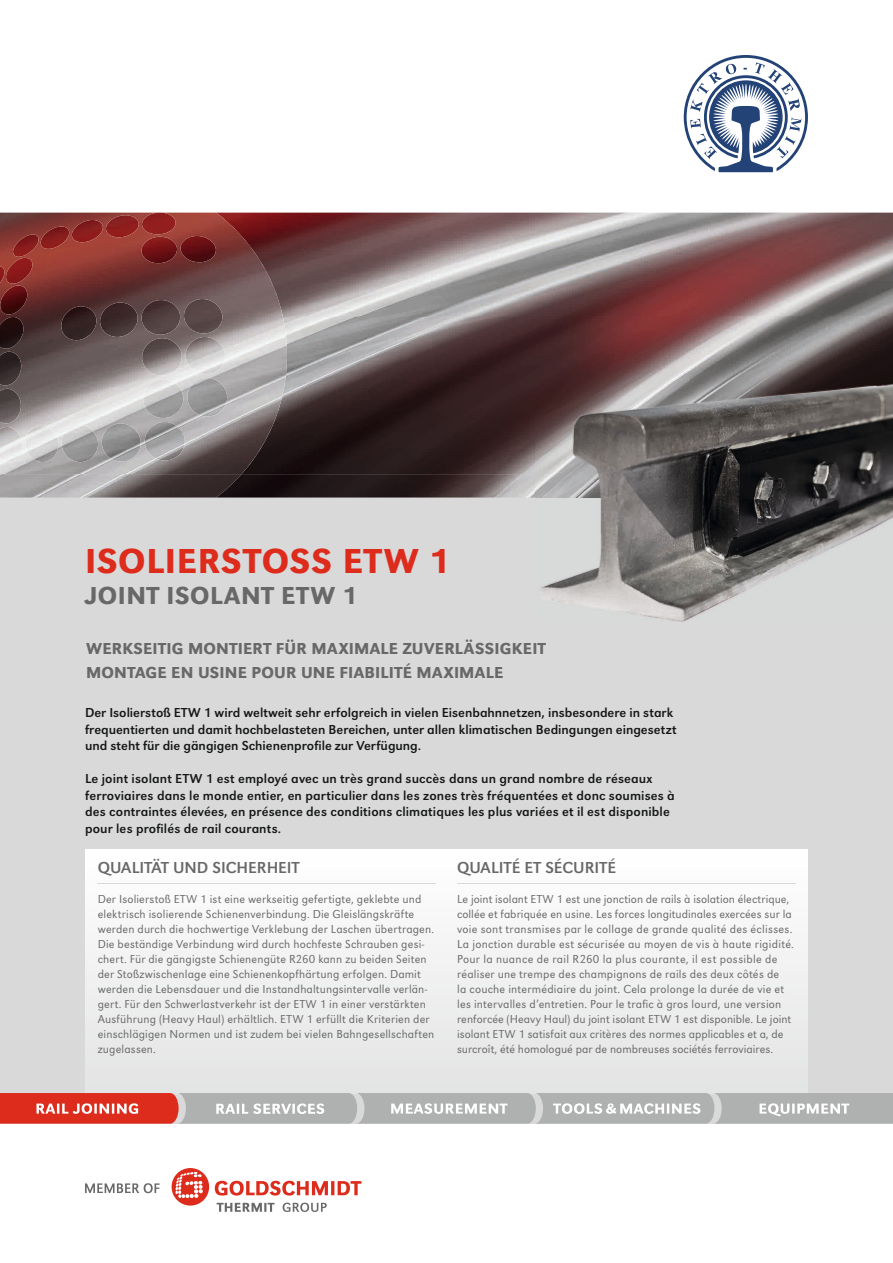
<style>
.page{position:relative;width:893px;height:1263px;background:#fff}
.page>*{position:absolute;margin:0;border:0;box-sizing:border-box;transform-origin:0 0}
.t1{font:500 36px "URW Grotesk";letter-spacing:.02em;color:#dd2b1c}
.t2{font:500 25.5px "URW Grotesk";letter-spacing:.02em;color:#686868}
.t3{font:500 16.5px/24px "URW Grotesk";letter-spacing:.015em;color:#686868}
.t4{font:16.5px "URW Grotesk";color:#686868}
.t5{font:13.5px/16.5px "URW Grotesk";letter-spacing:.005em;color:#151616}
.t6{font:300 12px/15px "URW Grotesk";letter-spacing:.015em;color:#686868}
</style>
<div class="page">
<div style="left:0;top:474px;width:893px;height:649px;background:#d9d9da"></div>
<div style="left:85px;top:849px;width:723px;height:244px;background:linear-gradient(to right,#f1f1f1,#f1f1f1)"></div>
<hr style="left:98px;top:883px;width:338px;height:1px;background:#d9d9da">
<hr style="left:457px;top:883px;width:338px;height:1px;background:#d9d9da">
<img style="left:287px;top:213px;width:606px;height:104px">
<img style="left:287px;top:317px;width:291px;height:157px">
<img style="left:578px;top:317px;width:315px;height:57px">
<img style="left:242px;top:474px;width:294px;height:23px">
<img style="left:0;top:213px;width:287px;height:261px">
<img style="left:0;top:474px;width:242px;height:23px">
<svg style="left:217px;top:1202px;width:110px;height:10px"></svg>
<svg style="left:215px;top:1181px;width:146px;height:14px"></svg>
<svg style="left:172px;top:1168px;width:37px;height:37px"></svg>
<svg style="left:85px;top:1183px;width:75px;height:10px"></svg>
<svg style="left:684px;top:55px;width:124px;height:117px"></svg>
<img style="left:536px;top:374px;width:357px;height:247px">
<svg style="left:0;top:1093px;width:893px;height:31px;background:#c1a29f"></svg>
<h1 class="t1" style="left:85px;top:539px;width:366px">ISOLIERSTOSS ETW 1</h1>
<h2 class="t2" style="left:85px;top:581px;width:274px">JOINT ISOLANT ETW 1</h2>
<h3 class="t3" style="left:86px;top:636px;width:461px">WERKSEITIG MONTIERT FÜR MAXIMALE ZUVERLÄSSIGKEIT<br>MONTAGE EN USINE POUR UNE FIABILITÉ MAXIMALE</h3>
<p class="t5" style="left:85px;top:705px;width:593px">Der Isolierstoß ETW 1 wird weltweit sehr erfolgreich in vielen Eisenbahnnetzen, insbesondere in stark frequentierten und damit hochbelasteten Bereichen, unter allen klimatischen Bedingungen eingesetzt und steht für die gängigen Schienenprofile zur Verfügung.</p>
<p class="t5" style="left:85px;top:771px;width:591px">Le joint isolant ETW 1 est employé avec un très grand succès dans un grand nombre de réseaux ferroviaires dans le monde entier, en particulier dans les zones très fréquentées et donc soumises à des contraintes élevées, en présence des conditions climatiques les plus variées et il est disponible pour les profilés de rail courants.</p>
<h3 class="t4" style="left:98px;top:858px;width:203px">QUALITÄT UND SICHERHEIT</h3>
<p class="t6" style="left:98px;top:892px;width:338px">Der Isolierstoß ETW 1 ist eine werkseitig gefertigte, geklebte und elektrisch isolierende Schienenverbindung. Die Gleislängskräfte werden durch die hochwertige Verklebung der Laschen übertragen.<br>Die beständige Verbindung wird durch hochfeste Schrauben gesi&shy;chert. Für die gängigste Schienengüte R260 kann zu beiden Seiten der Stoßzwischenlage eine Schienenkopfhärtung erfolgen. Damit werden die Lebensdauer und die Instandhaltungsintervalle verlän&shy;gert. Für den Schwerlastverkehr ist der ETW 1 in einer verstärkten Ausführung (Heavy Haul) erhältlich. ETW 1 erfüllt die Kriterien der einschlägigen Normen und ist zudem bei vielen Bahngesellschaften zugelassen.</p>
<h3 class="t4" style="left:457px;top:858px;width:161px">QUALITÉ ET SÉCURITÉ</h3>
<p class="t6" style="left:457px;top:892px;width:338px">Le joint isolant ETW 1 est une jonction de rails à isolation électrique, collée et fabriquée en usine. Les forces longitudinales exercées sur la voie sont transmises par le collage de grande qualité des éclisses.<br>La jonction durable est sécurisée au moyen de vis à haute rigidité.<br>Pour la nuance de rail R260 la plus courante, il est possible de réaliser une trempe des champignons de rails des deux côtés de<br>la couche intermédiaire du joint. Cela prolonge la durée de vie et les intervalles d’entretien. Pour le trafic à gros lourd, une version renforcée (Heavy Haul) du joint isolant ETW 1 est disponible. Le joint isolant ETW 1 satisfait aux critères des normes applicables et a, de surcroît, été homologué par de nombreuses sociétés ferroviaires.</p>
</div>
